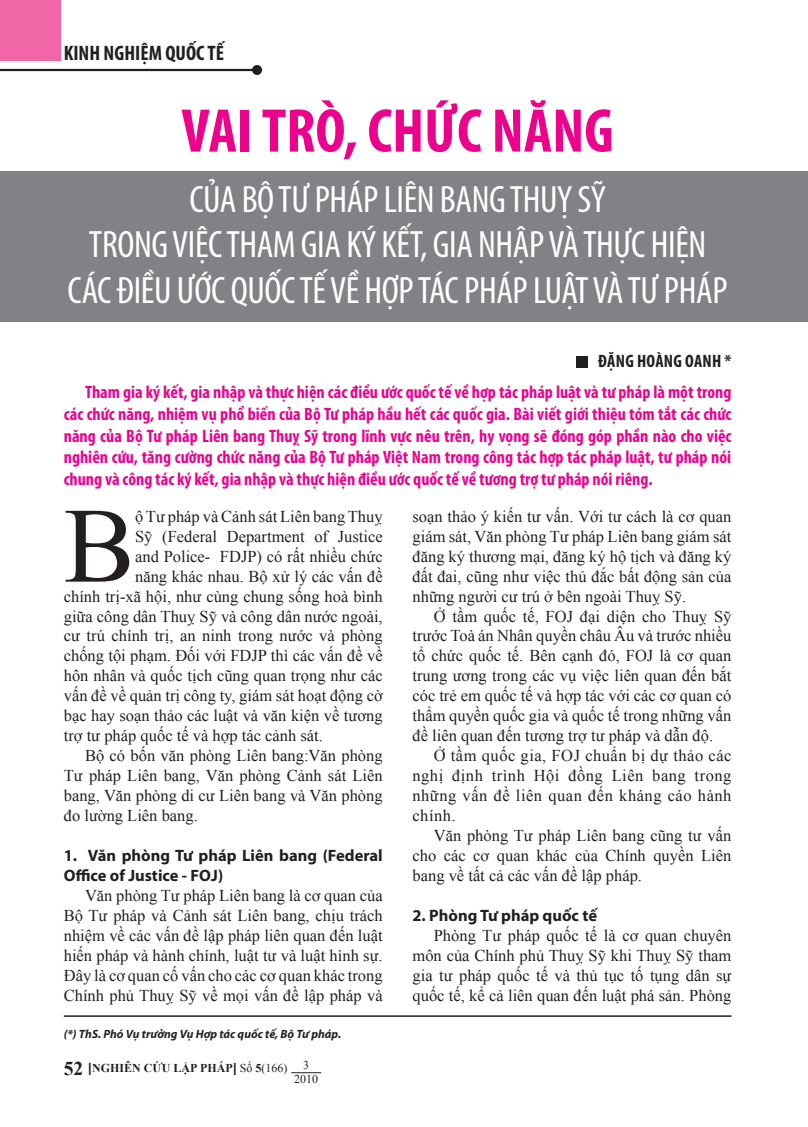
<style>
.page{position:relative;width:808px;height:1127px;background:#fff}
.page>*{position:absolute;margin:0;border:0;box-sizing:border-box;transform-origin:0 0}
.t1{font:106.95px "Times New Roman";color:#231f20}
.t2{font:700 condensed 62.25px "Myriad Pro";color:#ed028c}
.t3{font:condensed 38.25px/45.9px "Myriad Pro";letter-spacing:-.01em;color:#fff;text-align:center}
.t4{font:700 condensed 21px "Myriad Pro";color:#231f20}
.t5{font:700 condensed 18px/21.6px "Myriad Pro";color:#ed028c;text-align:justify}
.t6{font:700 condensed 18px "Myriad Pro";letter-spacing:.01em;color:#231f20}
.t7{font:16.5px/20px "Times New Roman";color:#231f20;text-align:justify}
.t8{font:700 16.5px/20px "Myriad Pro";color:#231f20}
.t9{font:italic 700 12px "Myriad Pro";color:#231f20}
.t10{font:700 12px "Times New Roman";color:#231f20}
.t11{font:12px/14.4px "Times New Roman";color:#231f20;text-align:center}
.s1{font-size:19.5px}
.s2{font-family:"Myriad Pro";font-weight:400;font-size:18px}
.s3{font-weight:400}
</style>
<div class="page">
<hr style="left:291px;top:1072px;width:30px;height:1px;background:#231f20">
<div style="left:0;top:0;width:60px;height:60px;background:#f166a7"></div>
<hr style="left:0;top:69px;width:257px;height:2px;background:#231f20">
<div style="left:252px;top:65px;width:10px;height:10px;background:#231f20;border-radius:50%"></div>
<hr style="left:64px;top:1015px;width:667px;height:2px;background:#231f20">
<div style="left:0;top:171px;width:808px;height:151px;background:#808285"></div>
<div style="left:576px;top:356px;width:11px;height:11px;background:#231f20"></div>
<p class="t4" style="left:64px;top:40px;width:162px">KINH NGHIỆM QUỐC TẾ</p>
<h2 class="t2" style="left:181px;top:92px;width:434px">VAI TRÒ, CHỨC NĂNG</h2>
<h3 class="t3" style="left:68px;top:175px;width:661px">CỦA BỘ TƯ PHÁP LIÊN BANG THUỴ SỸ<br>TRONG VIỆC THAM GIA KÝ KẾT, GIA NHẬP VÀ THỰC HIỆN<br>CÁC ĐIỀU ƯỚC QUỐC TẾ VỀ HỢP TÁC PHÁP LUẬT VÀ TƯ PHÁP</h3>
<p class="t6" style="left:598px;top:350px;width:59px">Đặng Hoàng</p>
<p class="t6" style="left:685px;top:350px;width:48px">Oanh *</p>
<p class="t5" style="left:64px;top:381px;width:669px;text-indent:21px">Tham gia ký kết, gia nhập và thực hiện các điều ước quốc tế về hợp tác pháp luật và tư pháp là một trong các chức năng, nhiệm vụ phổ biến của Bộ Tư pháp hầu hết các quốc gia. Bài viết giới thiệu tóm tắt các chức năng của Bộ Tư pháp Liên bang Thuỵ Sỹ trong lĩnh vực nêu trên, hy vọng sẽ đóng góp phần nào cho việc nghiên cứu, tăng cường chức năng của Bộ Tư pháp Việt Nam trong công tác hợp tác pháp luật, tư pháp nói chung và công tác ký kết, gia nhập và thực hiện điều ước quốc tế về tương trợ tư pháp nói riêng.</p>
<h1 class="t1" style="left:64px;top:474px;width:73px">B</h1>
<p class="t7" style="left:135px;top:506px;width:249px">ộ Tư pháp và Cảnh sát Liên bang Thuỵ</p>
<p class="t7" style="left:135px;top:526px;width:249px">Sỹ (Federal Department of Justice</p>
<p class="t7" style="left:135px;top:546px;width:249px">and Police- FDJP) có rất nhiều chức</p>
<p class="t7" style="left:135px;top:566px;width:249px">năng khác nhau. Bộ xử lý các vấn đề</p>
<p class="t7" style="left:64px;top:586px;width:320px">chính trị-xã hội, như cùng chung sống hoà bình</p>
<p class="t7" style="left:64px;top:606px;width:320px">giữa công dân Thuỵ Sỹ và công dân nước ngoài,</p>
<p class="t7" style="left:64px;top:626px;width:320px">cư trú chính trị, an ninh trong nước và phòng</p>
<p class="t7" style="left:64px;top:646px;width:320px">chống tội phạm. Đối với FDJP thì các vấn đề về</p>
<p class="t7" style="left:64px;top:666px;width:320px">hôn nhân và quốc tịch cũng quan trọng như các</p>
<p class="t7" style="left:64px;top:685px;width:320px">vấn đề về quản trị công ty, giám sát hoạt động cờ</p>
<p class="t7" style="left:64px;top:705px;width:320px">bạc hay soạn thảo các luật và văn kiện về tương</p>
<p class="t7" style="left:64px;top:725px;width:261px">trợ tư pháp quốc tế và hợp tác cảnh sát.</p>
<p class="t7" style="left:85px;top:745px;width:299px">Bộ có bốn văn phòng Liên bang:Văn phòng</p>
<p class="t7" style="left:64px;top:765px;width:320px">Tư pháp Liên bang, Văn phòng Cảnh sát Liên</p>
<p class="t7" style="left:64px;top:785px;width:320px">bang, Văn phòng di cư Liên bang và Văn phòng</p>
<p class="t7" style="left:64px;top:805px;width:136px">đo lường Liên bang.</p>
<p class="t8" style="left:64px;top:845px;width:320px">1. Văn phòng Tư pháp Liên bang (Federal<br>Office of Justice - FOJ)</p>
<p class="t7" style="left:64px;top:885px;width:320px;text-indent:21px">Văn phòng Tư pháp Liên bang là cơ quan của Bộ Tư pháp và Cảnh sát Liên bang, chịu trách nhiệm về các vấn đề lập pháp liên quan đến luật hiến pháp và hành chính, luật tư và luật hình sự.<br>Đây là cơ quan cố vấn cho các cơ quan khác trong Chính phủ Thuỵ Sỹ về mọi vấn đề lập pháp và</p>
<p class="t9" style="left:64px;top:1026px;width:279px">(*) ThS. Phó Vụ trưởng Vụ Hợp tác quốc tế, Bộ Tư pháp.</p>
<p class="t10" style="left:64px;top:1060px;width:225px"><span class="s1">52</span> <span class="s2">I</span>NGHIÊN CỨU LẬP PHÁP<span class="s2">I</span> <span class="s3">Số</span> 5<span class="s3">(166)</span></p>
<p class="t11" style="left:294px;top:1057px;width:25px">3<br>2010</p>
<p class="t7" style="left:412px;top:506px;width:320px">soạn thảo ý kiến tư vấn. Với tư cách là cơ quan giám sát, Văn phòng Tư pháp Liên bang giám sát đăng ký thương mại, đăng ký hộ tịch và đăng ký đất đai, cũng như việc thủ đắc bất động sản của những người cư trú ở bên ngoài Thuỵ Sỹ.</p>
<p class="t7" style="left:412px;top:606px;width:320px;text-indent:21px">Ở tầm quốc tế, FOJ đại diện cho Thuỵ Sỹ trước Toà án Nhân quyền châu Âu và trước nhiều tổ chức quốc tế. Bên cạnh đó, FOJ là cơ quan trung ương trong các vụ việc liên quan đến bắt cóc trẻ em quốc tế và hợp tác với các cơ quan có thẩm quyền quốc gia và quốc tế trong những vấn đề liên quan đến tương trợ tư pháp và dẫn độ.</p>
<p class="t7" style="left:412px;top:745px;width:320px;text-indent:21px">Ở tầm quốc gia, FOJ chuẩn bị dự thảo các nghị định trình Hội đồng Liên bang trong những vấn đề liên quan đến kháng cáo hành chính.</p>
<p class="t7" style="left:412px;top:825px;width:320px;text-indent:21px">Văn phòng Tư pháp Liên bang cũng tư vấn cho các cơ quan khác của Chính quyền Liên bang về tất cả các vấn đề lập pháp.</p>
<p class="t8" style="left:412px;top:905px;width:186px">2. Phòng Tư pháp quốc tế</p>
<p class="t7" style="left:412px;top:925px;width:320px;text-indent:21px">Phòng Tư pháp quốc tế là cơ quan chuyên môn của Chính phủ Thuỵ Sỹ khi Thuỵ Sỹ tham gia tư pháp quốc tế và thủ tục tố tụng dân sự quốc tế, kể cả liên quan đến luật phá sản. Phòng</p>
</div>
